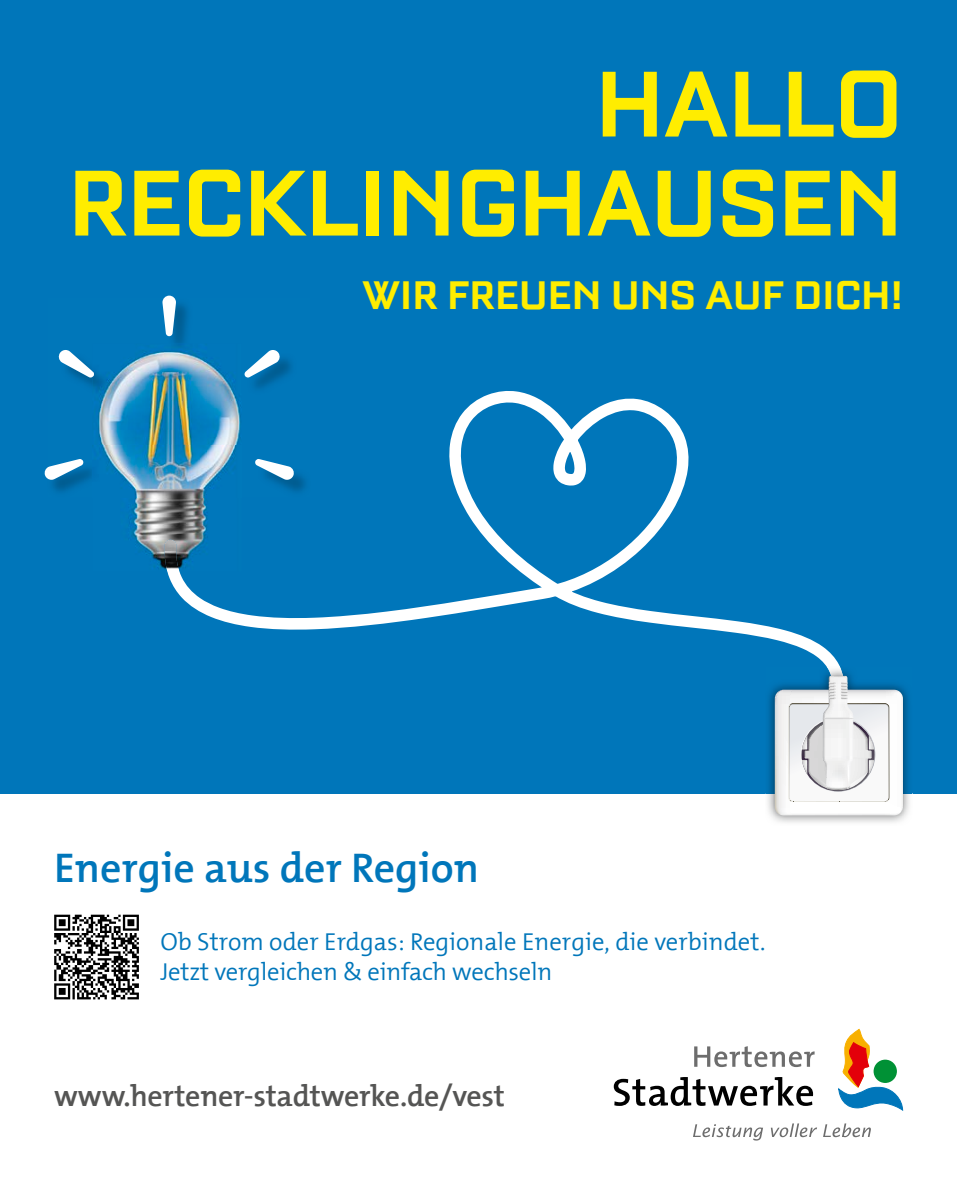
<style>
.page{position:relative;width:957px;height:1191px;background:#fff}
.page>*{position:absolute;margin:0;border:0;box-sizing:border-box;transform-origin:0 0}
.t1{font:700 114px/99px "Bourgeois";color:#ffed00;text-align:right}
.t2{font:700 48.75px "Bourgeois";letter-spacing:.005em;color:#ffed00}
.t3{font:300 42px "The Mix";color:#0076ba}
.t4{font:300 30px "The Mix";letter-spacing:-.01em;color:#555554}
.t5{font:300 24.75px/29.7px "The Mix";letter-spacing:-.005em;color:#0076ba}
</style>
<div class="page">
<div style="left:0;top:0;width:957px;height:794px;background:#0076ba"></div>
<svg style="left:693px;top:1124px;width:70px;height:16px"></svg>
<svg style="left:771px;top:1123px;width:46px;height:14px"></svg>
<svg style="left:823px;top:1123px;width:48px;height:14px"></svg>
<svg style="left:614px;top:1077px;width:199px;height:29px"></svg>
<svg style="left:838px;top:1028px;width:65px;height:83px"></svg>
<div style="left:873px;top:1059px;width:24px;height:24px;background:#009135;border-radius:50%"></div>
<svg style="left:694px;top:1046px;width:120px;height:21px"></svg>
<svg style="left:167px;top:391px;width:673px;height:275px"></svg>
<img style="left:52px;top:391px;width:259px;height:106px">
<svg style="left:44px;top:296px;width:251px;height:184px"></svg>
<img style="left:92px;top:344px;width:150px;height:227px">
<img style="left:164px;top:540px;width:15px;height:31px">
<svg style="left:92px;top:371px;width:2px;height:6px"></svg>
<img style="left:765px;top:671px;width:145px;height:152px">
<img style="left:826px;top:666px;width:18px;height:10px">
<svg style="left:775px;top:676px;width:128px;height:139px"></svg>
<svg style="left:54px;top:999px;width:85px;height:1px"></svg>
<svg style="left:54px;top:914px;width:85px;height:85px"></svg>
<h1 class="t1" style="left:68px;top:65px;width:836px">HALLO<br>RECKLINGHAUSEN</h1>
<h2 class="t2" style="left:362px;top:270px;width:542px">WIR FREUEN UNS AUF DICH!</h2>
<h3 class="t3" style="left:54px;top:845px;width:427px">Energie aus der Region</h3>
<p class="t5" style="left:160px;top:927px;width:607px">Ob Strom oder Erdgas: Regionale Energie, die verbindet.<br>Jetzt vergleichen &amp; einfach wechseln</p>
<p class="t4" style="left:54px;top:1079px;width:452px">www.hertener-stadtwerke.de/vest</p>
</div>
